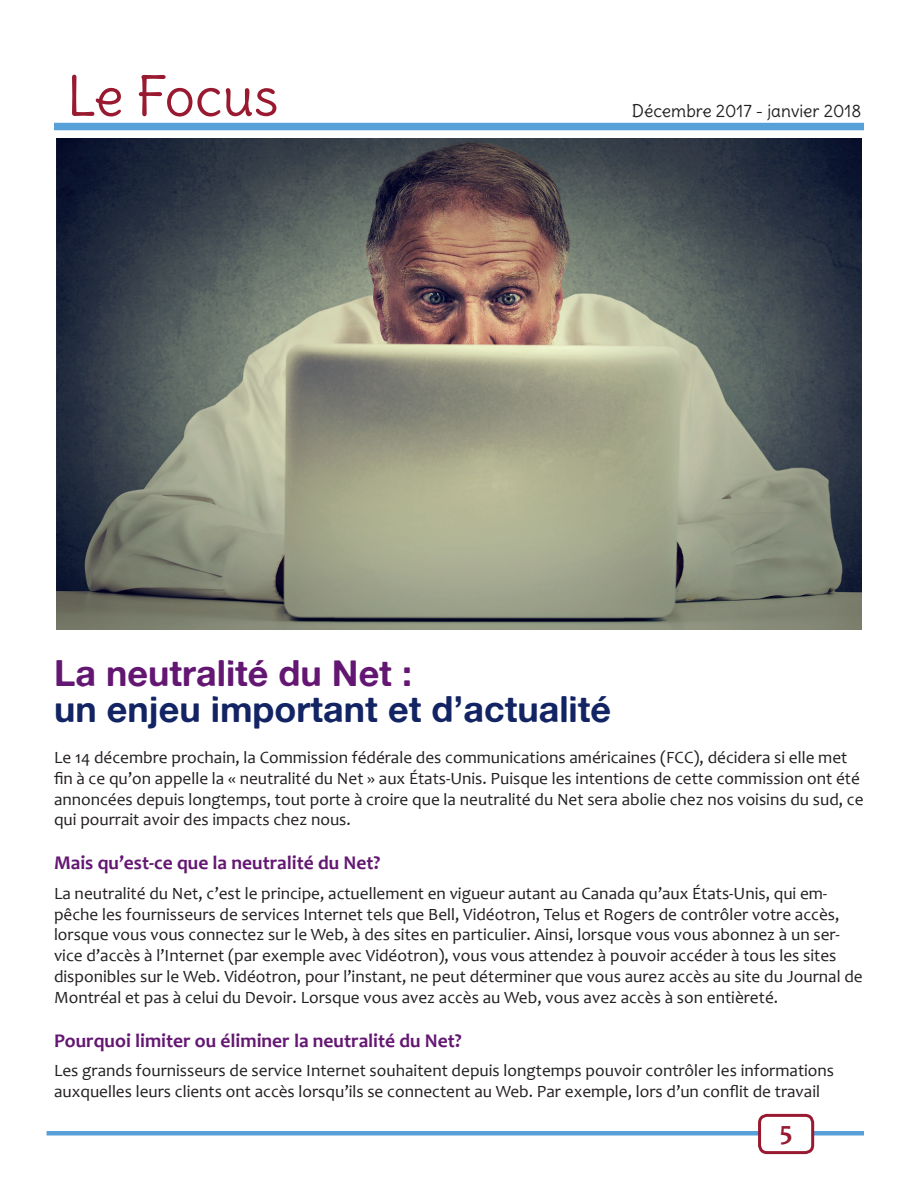
<style>
.page{position:relative;width:918px;height:1188px;background:#fff}
.page>*{position:absolute;margin:0;border:0;box-sizing:border-box;transform-origin:0 0}
.t1{font:54px "Delius";color:#991a30}
.t2{font:36px "Alte Haas Grotesk Bold";color:#122463}
.t3{font:36px "Alte Haas Grotesk Bold";color:#641772}
.t4{font:700 27px "Candara";color:#991a30}
.t5{font:700 19.5px "Candara";color:#641772}
.t6{font:17.25px/20.7px "Candara";color:#231f20}
.t7{font:17.25px "Delius";color:#231f20}
</style>
<div class="page">
<div style="left:47px;top:1131px;width:817px;height:5px;background:#58a1d8"></div>
<div style="left:760px;top:1115px;width:53px;height:38px;background:#fff;border-radius:7px"></div>
<div style="left:758px;top:1114px;width:56px;height:40px;border:3px solid #991a30;border-radius:7px"></div>
<div style="left:54px;top:123px;width:810px;height:7px;background:#58a1d8"></div>
<img style="left:56px;top:139px;width:806px;height:490px">
<h1 class="t1" style="left:67px;top:62px;width:213px">Le Focus</h1>
<p class="t7" style="left:632px;top:100px;width:231px">Décembre 2017 - janvier 2018</p>
<h2 class="t3" style="left:54px;top:651px;width:360px">La neutralité du Net :</h2>
<h2 class="t2" style="left:54px;top:687px;width:559px">un enjeu important et d’actualité</h2>
<p class="t6" style="left:54px;top:747px;width:811px">Le 14 décembre prochain, la Commission fédérale des communications américaines (FCC), décidera si elle met fin à ce qu’on appelle la « neutralité du Net » aux États-Unis. Puisque les intentions de cette commission ont été annoncées depuis longtemps, tout porte à croire que la neutralité du Net sera abolie chez nos voisins du sud, ce qui pourrait avoir des impacts chez nous.</p>
<p class="t5" style="left:54px;top:851px;width:328px">Mais qu’est-ce que la neutralité du Net?</p>
<p class="t6" style="left:54px;top:883px;width:810px">La neutralité du Net, c’est le principe, actuellement en vigueur autant au Canada qu’aux États-Unis, qui em&shy;pêche les fournisseurs de services Internet tels que Bell, Vidéotron, Telus et Rogers de contrôler votre accès, lorsque vous vous connectez sur le Web, à des sites en particulier. Ainsi, lorsque vous vous abonnez à un ser&shy;vice d’accès à l’Internet (par exemple avec Vidéotron), vous vous attendez à pouvoir accéder à tous les sites disponibles sur le Web. Vidéotron, pour l’instant, ne peut déterminer que vous aurez accès au site du Journal de Montréal et pas à celui du Devoir. Lorsque vous avez accès au Web, vous avez accès à son entièreté.</p>
<p class="t5" style="left:54px;top:1028px;width:409px">Pourquoi limiter ou éliminer la neutralité du Net?</p>
<p class="t6" style="left:54px;top:1060px;width:782px">Les grands fournisseurs de service Internet souhaitent depuis longtemps pouvoir contrôler les informations auxquelles leurs clients ont accès lorsqu’ils se connectent au Web. Par exemple, lors d’un conflit de travail</p>
<h3 class="t4" style="left:780px;top:1114px;width:14px">5</h3>
</div>
